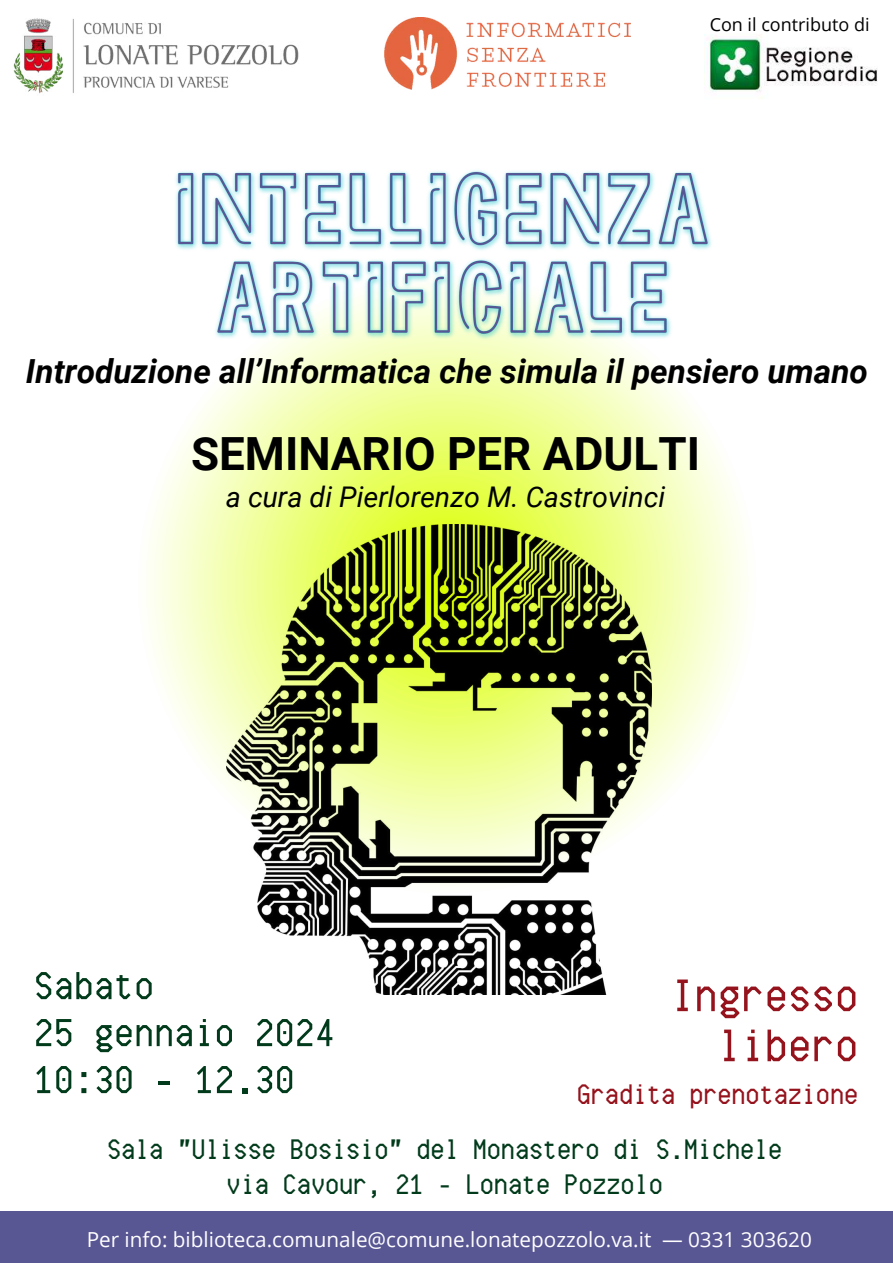
<style>
.page{position:relative;width:893px;height:1263px;background:#fff}
.page>*{position:absolute;margin:0;border:0;box-sizing:border-box;transform-origin:0 0}
.t1{font:75px "Computer says no";color:#95131d}
.t2{font:64.2px/47px "Computer says no";color:#023b1b}
.t3{font:46.5px/34.3px "Computer says no";letter-spacing:-.01em;color:#023b1b;text-align:center}
.t4{font:46.5px "Computer says no";letter-spacing:-.01em;color:#95131d}
.t5{font:700 45.75px "Roboto";color:#000}
.t6{font:italic 700 33.22px "Roboto";color:#000}
.t7{font:italic 28.5px "Roboto";color:#000}
.t8{font:20.7px "Open Sans";color:#fff}
.t9{font:18px "Open Sans";color:#000}
</style>
<div class="page">
<svg style="left:108px;top:245px;width:677px;height:677px"></svg>
<div style="left:0;top:1211px;width:893px;height:52px;background:#585693"></div>
<img style="left:13px;top:18px;width:286px;height:76px">
<img style="left:385px;top:18px;width:245px;height:71px">
<img style="left:704px;top:34px;width:174px;height:65px">
<img style="left:226px;top:525px;width:426px;height:469px">
<img style="left:175px;top:170px;width:537px;height:180px">
<p class="t9" style="left:709px;top:12px;width:161px">Con il contributo di</p>
<p class="t6" style="left:26px;top:352px;width:843px">Introduzione all’Informatica che simula il pensiero umano</p>
<p class="t5" style="left:191px;top:428px;width:510px">SEMINARIO PER ADULTI</p>
<p class="t7" style="left:226px;top:481px;width:441px">a cura di Pierlorenzo M. Castrovinci</p>
<h2 class="t2" style="left:36px;top:953px;width:303px">Sabato<br>25 gennaio 2024<br>10:30 - 12.30</h2>
<h1 class="t1" style="left:674px;top:941px;width:189px">Ingresso</h1>
<h1 class="t1" style="left:720px;top:991px;width:142px">libero</h1>
<p class="t4" style="left:578px;top:1060px;width:283px">Gradita prenotazione</p>
<p class="t3" style="left:109px;top:1126px;width:677px">Sala "Ulisse Bosisio" del Monastero di S.Michele via Cavour, 21 - Lonate Pozzolo</p>
<p class="t8" style="left:87px;top:1225px;width:726px">Per info: biblioteca.comunale@comune.lonatepozzolo.va.it — 0331 303620</p>
</div>
